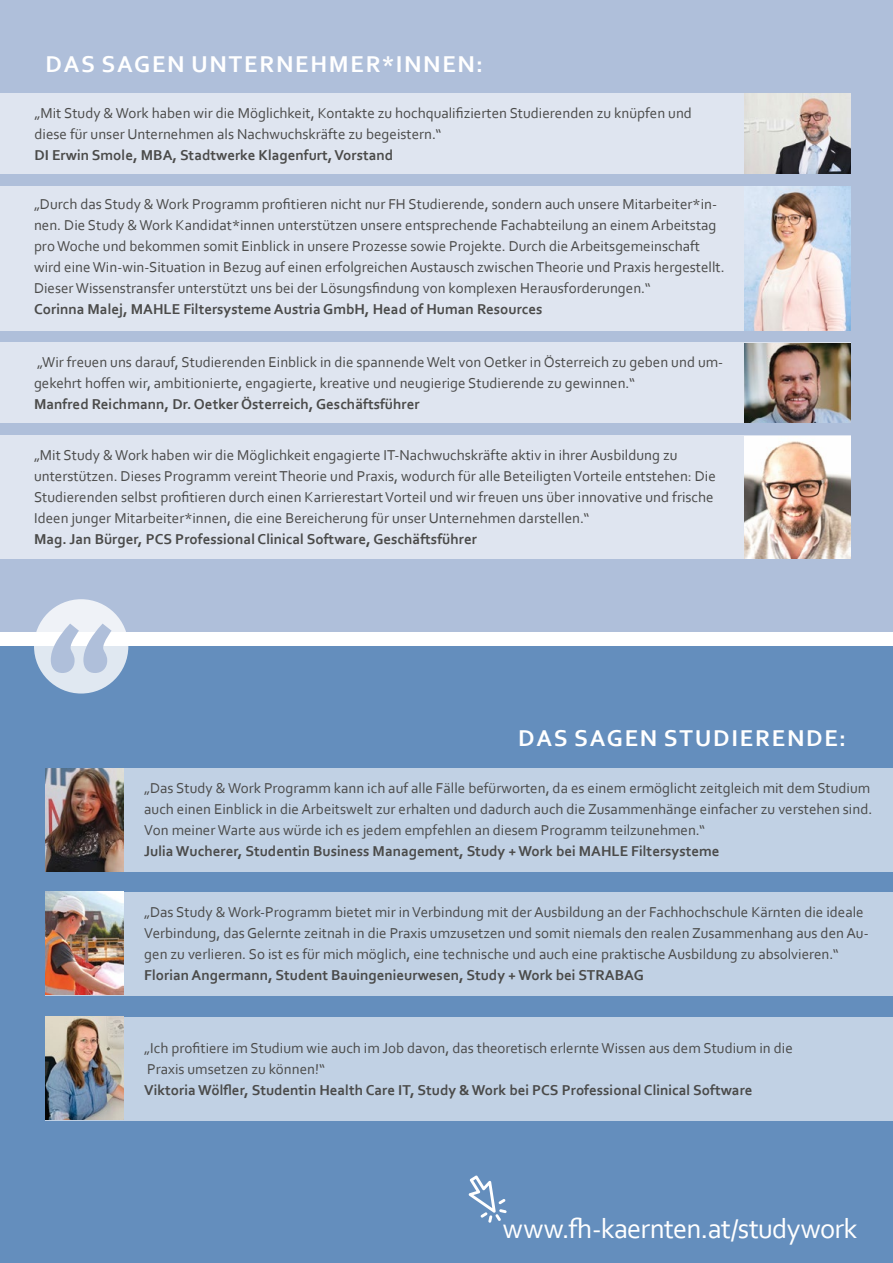
<style>
.page{position:relative;width:893px;height:1263px;background:#fff}
.page>*{position:absolute;margin:0;border:0;box-sizing:border-box;transform-origin:0 0}
.t1{font:28.5px "Corbel";letter-spacing:-.025em;color:#fff}
.t2{font:700 24px "Corbel";letter-spacing:.07em;color:#fff}
.t3{font:15px/21px "Corbel";color:#4a4a49}
.t4{font:700 15px "Corbel";color:#4a4a49}
</style>
<div class="page">
<div style="left:0;top:646px;width:893px;height:617px;background:#648ebd"></div>
<div style="left:0;top:0;width:893px;height:631px;background:#afbfda"></div>
<div style="left:0;top:94px;width:850px;height:80px;background:#dfe5f0"></div>
<div style="left:0;top:343px;width:850px;height:80px;background:#dfe5f0"></div>
<div style="left:0;top:436px;width:850px;height:123px;background:#dfe5f0"></div>
<div style="left:0;top:186px;width:850px;height:144px;background:#dfe5f0"></div>
<img style="left:744px;top:94px;width:106px;height:79px">
<img style="left:744px;top:343px;width:106px;height:80px">
<img style="left:744px;top:436px;width:106px;height:123px">
<img style="left:744px;top:186px;width:106px;height:144px">
<div style="left:45px;top:768px;width:848px;height:103px;background:#c1d1e4"></div>
<div style="left:45px;top:892px;width:848px;height:103px;background:#c1d1e4"></div>
<div style="left:45px;top:1017px;width:848px;height:103px;background:#c1d1e4"></div>
<img style="left:45px;top:768px;width:78px;height:103px">
<img style="left:45px;top:891px;width:78px;height:103px">
<img style="left:45px;top:1016px;width:78px;height:103px">
<svg style="left:34px;top:599px;width:94px;height:94px;background:#e9eef4"></svg>
<svg style="left:51px;top:623px;width:61px;height:50px"></svg>
<svg style="left:469px;top:1175px;width:38px;height:48px"></svg>
<h2 class="t2" style="left:46px;top:49px;width:439px">DAS SAGEN UNTERNEHMER*INNEN:</h2>
<p class="t3" style="left:35px;top:102px;width:659px">„Mit Study &amp; Work haben wir die Möglichkeit, Kontakte zu hochqualifizierten Studierenden zu knüpfen und diese für unser Unternehmen als Nachwuchskräfte zu begeistern.“</p>
<p class="t4" style="left:35px;top:146px;width:360px">DI Erwin Smole, MBA, Stadtwerke Klagenfurt, Vorstand</p>
<p class="t3" style="left:34px;top:194px;width:692px">„Durch das Study &amp; Work Programm profitieren nicht nur FH Studierende, sondern auch unsere Mitarbeiter*in&shy;nen. Die Study &amp; Work Kandidat*innen unterstützen unsere entsprechende Fachabteilung an einem Arbeitstag pro Woche und bekommen somit Einblick in unsere Prozesse sowie Projekte. Durch die Arbeitsgemeinschaft wird eine Win-win-Situation in Bezug auf einen erfolgreichen Austausch zwischen Theorie und Praxis hergestellt.<br>Dieser Wissenstransfer unterstützt uns bei der Lösungsfindung von komplexen Herausforderungen.“</p>
<p class="t4" style="left:34px;top:300px;width:510px">Corinna Malej, MAHLE Filtersysteme Austria GmbH, Head of Human Resources</p>
<p class="t3" style="left:34px;top:352px;width:691px">„Wir freuen uns darauf, Studierenden Einblick in die spannende Welt von Oetker in Österreich zu geben und um&shy;gekehrt hoffen wir, ambitionierte, engagierte, kreative und neugierige Studierende zu gewinnen.“</p>
<p class="t4" style="left:34px;top:395px;width:387px">Manfred Reichmann, Dr. Oetker Österreich, Geschäftsführer</p>
<p class="t3" style="left:34px;top:445px;width:683px">„Mit Study &amp; Work haben wir die Möglichkeit engagierte IT-Nachwuchskräfte aktiv in ihrer Ausbildung zu unterstützen. Dieses Programm vereint Theorie und Praxis, wodurch für alle Beteiligten Vorteile entstehen: Die Studierenden selbst profitieren durch einen Karrierestart Vorteil und wir freuen uns über innovative und frische Ideen junger Mitarbeiter*innen, die eine Bereicherung für unser Unternehmen darstellen.“</p>
<p class="t4" style="left:34px;top:530px;width:444px">Mag. Jan Bürger, PCS Professional Clinical Software, Geschäftsführer</p>
<h2 class="t2" style="left:518px;top:723px;width:329px">DAS SAGEN STUDIERENDE:</h2>
<p class="t3" style="left:144px;top:777px;width:730px">„Das Study &amp; Work Programm kann ich auf alle Fälle befürworten, da es einem ermöglicht zeitgleich mit dem Studium auch einen Einblick in die Arbeitswelt zur erhalten und dadurch auch die Zusammenhänge einfacher zu verstehen sind.<br>Von meiner Warte aus würde ich es jedem empfehlen an diesem Programm teilzunehmen.“</p>
<p class="t4" style="left:144px;top:842px;width:577px">Julia Wucherer, Studentin Business Management, Study + Work bei MAHLE Filtersysteme</p>
<p class="t3" style="left:144px;top:901px;width:726px">„Das Study &amp; Work-Programm bietet mir in Verbindung mit der Ausbildung an der Fachhochschule Kärnten die ideale<br>Verbindung, das Gelernte zeitnah in die Praxis umzusetzen und somit niemals den realen Zusammenhang aus den Au&shy;gen zu verlieren. So ist es für mich möglich, eine technische und auch eine praktische Ausbildung zu absolvieren.“</p>
<p class="t4" style="left:144px;top:966px;width:501px">Florian Angermann, Student Bauingenieurwesen, Study + Work bei STRABAG</p>
<p class="t3" style="left:144px;top:1037px;width:650px">„Ich profitiere im Studium wie auch im Job davon, das theoretisch erlernte Wissen aus dem Studium in die<br>Praxis umsetzen zu können!“</p>
<p class="t4" style="left:144px;top:1081px;width:610px">Viktoria Wölfler, Studentin Health Care IT, Study &amp; Work bei PCS Professional Clinical Software</p>
<h1 class="t1" style="left:503px;top:1211px;width:356px">www.fh-kaernten.at/studywork</h1>
</div>
